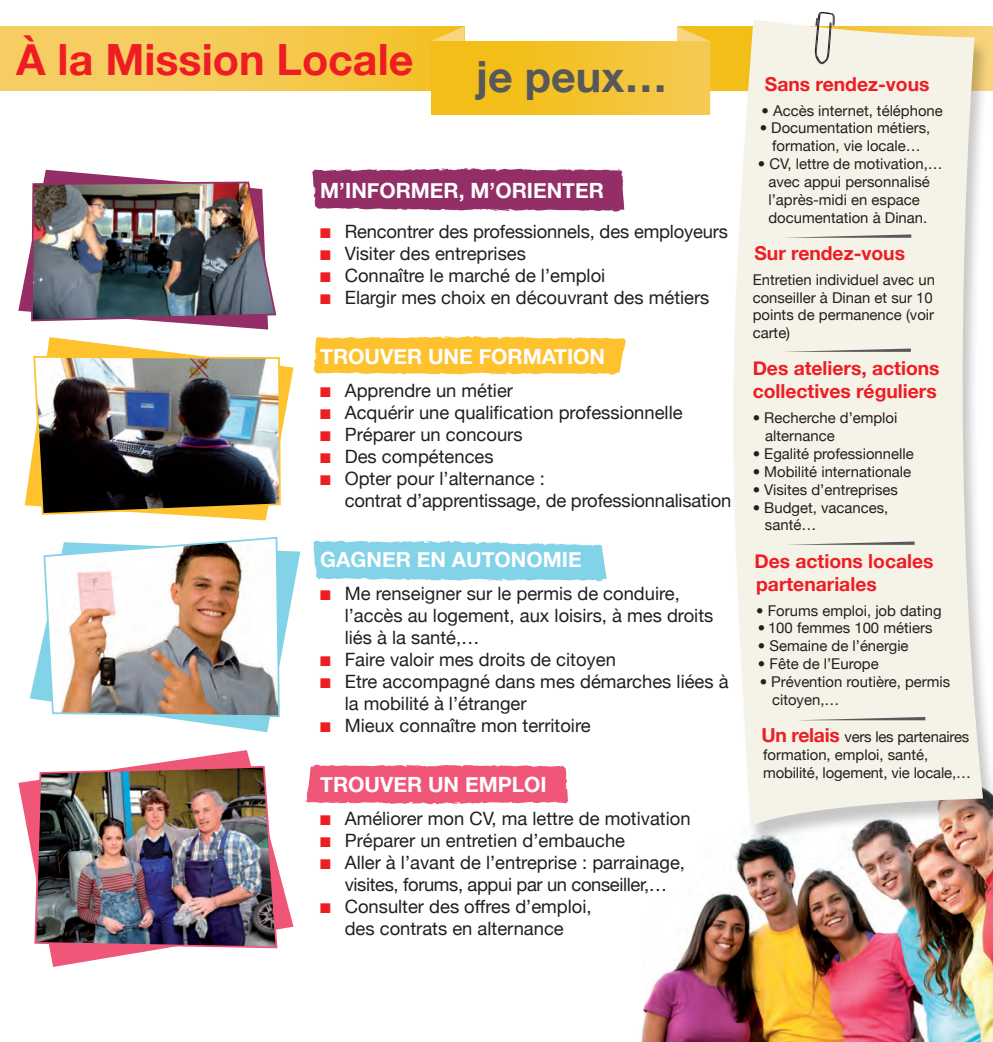
<style>
.page{position:relative;width:993px;height:1042px;background:#fff}
.page>*{position:absolute;margin:0;border:0;box-sizing:border-box;transform-origin:0 0}
.t1{font:700 43.05px "Helvetica Neue";color:#ee1d23}
.t2{font:700 43.05px "Helvetica Neue";color:#57585a}
.t3{font:700 21px "Helvetica Neue";color:#fff}
.t4{font:700 19.25px/23.1px "Helvetica Neue";color:#ee1d23}
.t5{font:18.38px "Helvetica Neue";color:#231f20}
.t6{font:18.38px "Helvetica Neue";letter-spacing:-.02em;color:#231f20}
.t7{font:14.88px/17.8px "Helvetica Neue";color:#231f20}
.s1{color:#ee1d23}
.s2{font-weight:700;font-size:19.25px;color:#ee1d23}
</style>
<div class="page">
<img style="left:24px;top:11px;width:968px;height:1031px">
<div style="left:0;top:26px;width:464px;height:65px;background:linear-gradient(to right,#f7d06f,#f3c330)"></div>
<div style="left:676px;top:26px;width:316px;height:65px;background:#f3be18"></div>
<svg style="left:431px;top:26px;width:33px;height:15px"></svg>
<svg style="left:676px;top:26px;width:34px;height:88px"></svg>
<div style="left:431px;top:41px;width:278px;height:73px;background:linear-gradient(to right,#f3bc0b,#f5c94e)"></div>
<svg style="left:313px;top:539px;width:293px;height:42px;background:#92d8ea"></svg>
<svg style="left:310px;top:335px;width:316px;height:40px;background:#fec949"></svg>
<svg style="left:312px;top:168px;width:312px;height:44px;background:#9f4476"></svg>
<img style="left:18px;top:169px;width:259px;height:161px">
<svg style="left:25px;top:337px;width:268px;height:183px"></svg>
<img style="left:32px;top:355px;width:249px;height:161px">
<svg style="left:30px;top:542px;width:270px;height:190px"></svg>
<img style="left:42px;top:536px;width:239px;height:182px">
<svg style="left:18px;top:750px;width:275px;height:217px"></svg>
<img style="left:33px;top:765px;width:245px;height:184px">
<svg style="left:305px;top:764px;width:264px;height:41px;background:#f16986"></svg>
<div style="left:730px;top:22px;width:262px;height:823px;background:#231f20;opacity:.25"></div>
<svg style="left:726px;top:19px;width:256px;height:807px;background:#f3f0e4"></svg>
<svg style="left:814px;top:12px;width:21px;height:52px"></svg>
<svg style="left:782px;top:234px;width:129px;height:4px"></svg>
<svg style="left:781px;top:348px;width:129px;height:4px"></svg>
<svg style="left:785px;top:541px;width:129px;height:4px"></svg>
<svg style="left:796px;top:717px;width:128px;height:3px"></svg>
<p class="t1" style="left:16px;top:33px;width:398px">À la Mission Locale</p>
<p class="t2" style="left:476px;top:50px;width:193px">je peux…</p>
<p class="t3" style="left:320px;top:177px;width:285px">M’INFORMER, M’ORIENTER</p>
<p class="t5" style="left:320px;top:220px;width:409px"><span class="s1">■</span> Rencontrer des professionnels, des employeurs</p>
<p class="t5" style="left:320px;top:242px;width:207px"><span class="s1">■</span> Visiter des entreprises</p>
<p class="t5" style="left:320px;top:264px;width:286px"><span class="s1">■</span> Connaître le marché de l’emploi</p>
<p class="t5" style="left:320px;top:286px;width:390px"><span class="s1">■</span> Elargir mes choix en découvrant des métiers</p>
<p class="t3" style="left:320px;top:344px;width:286px">TROUVER UNE FORMATION</p>
<p class="t5" style="left:320px;top:379px;width:194px"><span class="s1">■</span> Apprendre un métier</p>
<p class="t5" style="left:320px;top:401px;width:364px"><span class="s1">■</span> Acquérir une qualification professionnelle</p>
<p class="t5" style="left:320px;top:423px;width:204px"><span class="s1">■</span> Préparer un concours</p>
<p class="t5" style="left:320px;top:445px;width:175px"><span class="s1">■</span> Des compétences</p>
<p class="t5" style="left:320px;top:467px;width:226px"><span class="s1">■</span> Opter pour l’alternance :</p>
<p class="t5" style="left:344px;top:489px;width:388px">contrat d’apprentissage, de professionnalisation</p>
<p class="t3" style="left:320px;top:547px;width:263px">GAGNER EN AUTONOMIE</p>
<p class="t5" style="left:320px;top:582px;width:361px"><span class="s1">■</span> Me renseigner sur le permis de conduire,</p>
<p class="t5" style="left:344px;top:604px;width:370px">l’accès au logement, aux loisirs, à mes droits</p>
<p class="t5" style="left:344px;top:626px;width:136px">liés à la santé,…</p>
<p class="t5" style="left:320px;top:648px;width:297px"><span class="s1">■</span> Faire valoir mes droits de citoyen</p>
<p class="t5" style="left:320px;top:670px;width:410px"><span class="s1">■</span> Etre accompagné dans mes démarches liées à</p>
<p class="t5" style="left:344px;top:692px;width:183px">la mobilité à l’étranger</p>
<p class="t5" style="left:320px;top:715px;width:272px"><span class="s1">■</span> Mieux connaître mon territoire</p>
<p class="t3" style="left:320px;top:772px;width:228px">TROUVER UN EMPLOI</p>
<p class="t5" style="left:320px;top:807px;width:372px"><span class="s1">■</span> Améliorer mon CV, ma lettre de motivation</p>
<p class="t5" style="left:320px;top:829px;width:306px"><span class="s1">■</span> Préparer un entretien d’embauche</p>
<p class="t5" style="left:320px;top:851px;width:366px"><span class="s1">■</span> Aller à l’avant de l’entreprise : parrainage,</p>
<p class="t6" style="left:344px;top:873px;width:324px">visites, forums, appui par un conseiller,…</p>
<p class="t5" style="left:320px;top:895px;width:273px"><span class="s1">■</span> Consulter des offres d’emploi,</p>
<p class="t5" style="left:344px;top:918px;width:220px">des contrats en alternance</p>
<p class="t4" style="left:764px;top:72px;width:166px">Sans rendez-vous</p>
<p class="t7" style="left:761px;top:101px;width:183px">• Accès internet, téléphone</p>
<p class="t7" style="left:759px;top:119px;width:172px;text-align:center">• Documentation métiers, formation, vie locale…</p>
<p class="t7" style="left:757px;top:155px;width:186px">• CV, lettre de motivation,…</p>
<p class="t7" style="left:768px;top:173px;width:163px">avec appui personnalisé l’après-midi en espace</p>
<p class="t7" style="left:768px;top:208px;width:160px">documentation à Dinan.</p>
<p class="t4" style="left:754px;top:241px;width:152px">Sur rendez-vous</p>
<p class="t7" style="left:752px;top:270px;width:184px">Entretien individuel avec un conseiller à Dinan et sur 10 points de permanence (voir carte)</p>
<p class="t4" style="left:752px;top:356px;width:188px">Des ateliers, actions collectives réguliers</p>
<p class="t7" style="left:752px;top:409px;width:146px">• Recherche d’emploi</p>
<p class="t7" style="left:764px;top:427px;width:71px">alternance</p>
<p class="t7" style="left:752px;top:444px;width:162px">• Egalité professionnelle</p>
<p class="t7" style="left:752px;top:462px;width:160px">• Mobilité internationale</p>
<p class="t7" style="left:752px;top:480px;width:147px">• Visites d’entreprises</p>
<p class="t7" style="left:752px;top:498px;width:137px">• Budget, vacances,</p>
<p class="t7" style="left:764px;top:516px;width:53px">santé…</p>
<p class="t4" style="left:754px;top:549px;width:180px">Des actions locales partenariales</p>
<p class="t7" style="left:756px;top:601px;width:187px">• Forums emploi, job dating</p>
<p class="t7" style="left:757px;top:619px;width:176px">• 100 femmes 100 métiers</p>
<p class="t7" style="left:757px;top:637px;width:152px">• Semaine de l’énergie</p>
<p class="t7" style="left:757px;top:654px;width:122px">• Fête de l’Europe</p>
<p class="t7" style="left:771px;top:672px;width:179px;text-indent:-12px">• Prévention routière, permis citoyen,…</p>
<p class="t7" style="left:761px;top:727px;width:209px"><span class="s2">Un relais</span> vers les partenaires formation, emploi, santé,</p>
<p class="t7" style="left:763px;top:763px;width:209px">mobilité, logement, vie locale,…</p>
</div>
